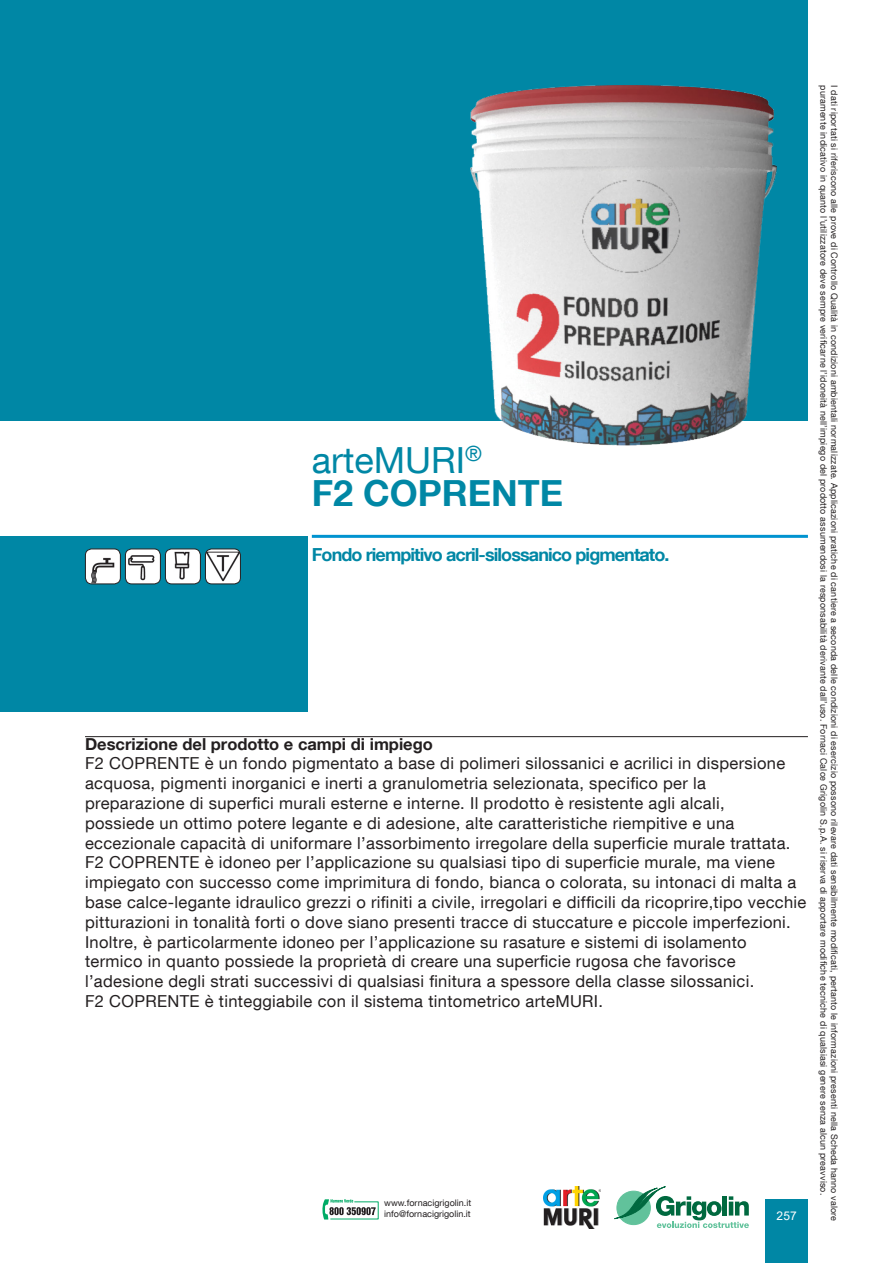
<style>
.page{position:relative;width:893px;height:1263px;background:#fff}
.page>*{position:absolute;margin:0;border:0;box-sizing:border-box;transform-origin:0 0}
.t1{font:700 36px/33px "Helvetica Neue LT Com";color:#0087a5}
.TiolettoScheda{font:700 18px "Helvetica Neue LT Com";letter-spacing:-.05em;color:#0087a5}
.TestoScheda{font:16.5px/19.8px "Helvetica Neue LT Com";letter-spacing:.02em;color:#231f20}
.TiolettoScheda-2{font:700 16.5px "Helvetica Neue LT Com";color:#231f20}
.t2{font:12px "Arial";color:#fff}
.t3{font:9px "Helvetica Neue LT Com";letter-spacing:.02em;color:#231f20}
.t4{font:9px/10.8px "Helvetica Neue LT Com";color:#231f20}
.s1{font-weight:400}
</style>
<div class="page">
<svg style="left:614px;top:1186px;width:135px;height:42px"></svg>
<img style="left:543px;top:1186px;width:58px;height:42px">
<div style="left:765px;top:1199px;width:43px;height:64px;background:#0087a5"></div>
<svg style="left:322px;top:1199px;width:57px;height:20px"></svg>
<div style="left:0;top:0;width:808px;height:420px;background:#0087a5"></div>
<div style="left:0;top:536px;width:307px;height:176px;background:#0087a5"></div>
<img style="left:85px;top:549px;width:35px;height:34px">
<div style="left:85px;top:549px;width:36px;height:35px;border:1px solid #231f20;border-radius:6px"></div>
<img style="left:125px;top:549px;width:35px;height:34px">
<div style="left:125px;top:549px;width:36px;height:35px;border:1px solid #231f20;border-radius:6px"></div>
<img style="left:165px;top:549px;width:35px;height:34px">
<div style="left:165px;top:549px;width:36px;height:35px;border:1px solid #231f20;border-radius:6px"></div>
<svg style="left:205px;top:549px;width:35px;height:35px"></svg>
<img style="left:207px;top:552px;width:32px;height:29px">
<div style="left:205px;top:549px;width:36px;height:35px;border:1px solid #231f20;border-radius:6px"></div>
<hr style="left:85px;top:736px;width:723px;height:1px;background:#231f20">
<img style="left:470px;top:85px;width:306px;height:360px">
<hr style="left:312px;top:535px;width:496px;height:3px;background:#0093d0">
<p class="t1" style="left:312px;top:442px;width:253px"><span class="s1">arteMURI</span><sup>®<br></sup>F2 COPRENTE</p>
<p class="TiolettoScheda" style="left:312px;top:544px;width:359px">Fondo riempitivo acril-silossanico pigmentato.</p>
<p class="TiolettoScheda-2" style="left:85px;top:733px;width:349px">Descrizione del prodotto e campi di impiego</p>
<p class="TestoScheda" style="left:85px;top:753px;width:723px">F2 COPRENTE è un fondo pigmentato a base di polimeri silossanici e acrilici in dispersione acquosa, pigmenti inorganici e inerti a granulometria selezionata, specifico per la preparazione di superfici murali esterne e interne. Il prodotto è resistente agli alcali,<br>possiede un ottimo potere legante e di adesione, alte caratteristiche riempitive e una eccezionale capacità di uniformare l’assorbimento irregolare della superficie murale trattata.<br>F2 COPRENTE è idoneo per l’applicazione su qualsiasi tipo di superficie murale, ma viene impiegato con successo come imprimitura di fondo, bianca o colorata, su intonaci di malta a base calce-legante idraulico grezzi o rifiniti a civile, irregolari e difficili da ricoprire,tipo vecchie pitturazioni in tonalità forti o dove siano presenti tracce di stuccature e piccole imperfezioni.<br>Inoltre, è particolarmente idoneo per l’applicazione su rasature e sistemi di isolamento termico in quanto possiede la proprietà di creare una superficie rugosa che favorisce l’adesione degli strati successivi di qualsiasi finitura a spessore della classe silossanici.</p>
<p class="TestoScheda" style="left:85px;top:991px;width:520px">F2 COPRENTE è tinteggiabile con il sistema tintometrico arteMURI.</p>
<p class="t4" style="left:384px;top:1197px;width:88px">www.fornacigrigolin.it info@fornacigrigolin.it</p>
<p class="t2" style="left:776px;top:1207px;width:22px">257</p>
<p class="t3" style="left:829px;top:85px;width:1112px;rotate:90deg">puramente indicativo in quanto l’utilizzatore deve sempre verificarne l’idoneità nell’impiego del prodotto assumendosi la responsabilità derivante dall’uso. Fornaci Calce Grigolin S.p.A. si riserva di apportare modifiche tecniche di qualsiasi genere senza alcun preavviso.</p>
<p class="t3" style="left:840px;top:85px;width:1138px;rotate:90deg">I dati riportati si riferiscono alle prove di Controllo Qualità in condizioni ambientali normalizzate. Applicazioni pratiche di cantiere a seconda delle condizioni di esercizio possono rilevare dati sensibilmente modificati, pertanto le informazioni presenti nella Scheda hanno valore</p>
</div>
